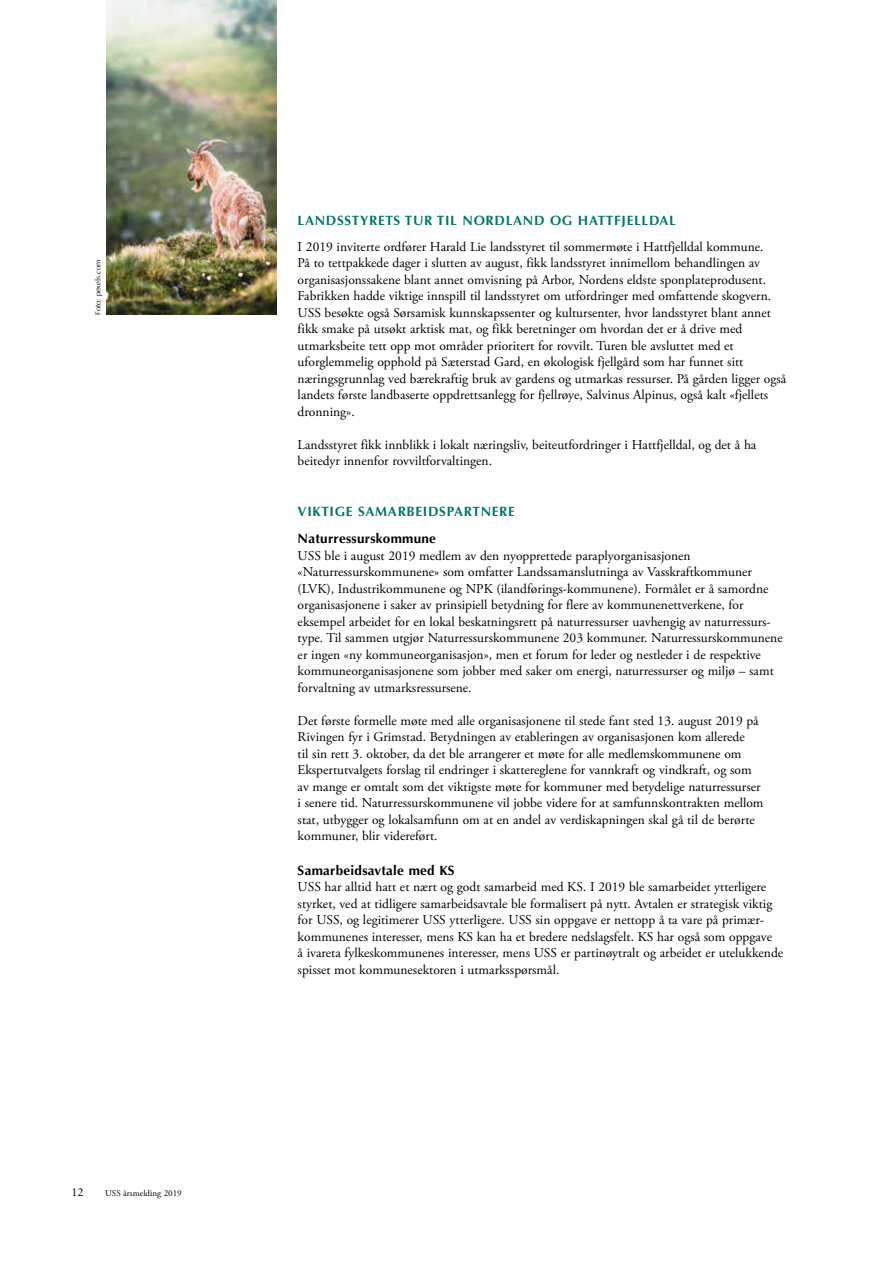
<style>
.page{position:relative;width:893px;height:1263px;background:#fff}
.page>*{position:absolute;margin:0;border:0;box-sizing:border-box;transform-origin:0 0}
.t1{font:13.5px/16.5px "Adobe Garamond Pro";color:#000}
.t2{font:700 13.5px "Optima";letter-spacing:.05em;color:#007863}
.t3{font:700 13.5px "Optima";letter-spacing:.02em;color:#000}
.t4{font:12px "Adobe Garamond Pro";color:#000}
.t5{font:9px "Adobe Garamond Pro";color:#000}
.t6{font:7.5px "Optima";color:#000}
</style>
<div class="page">
<img style="left:106px;top:0;width:170px;height:315px">
<p class="t6" style="left:94px;top:315px;width:56px;rotate:-90deg">Foto: pexels.com</p>
<p class="t4" style="left:72px;top:1185px;width:13px">12</p>
<p class="t5" style="left:105px;top:1188px;width:78px">USS årsmelding 2019</p>
<p class="t2" style="left:298px;top:213px;width:380px">LANDSSTYRETS TUR TIL NORDLAND OG HATTFJELLDAL</p>
<p class="t1" style="left:298px;top:238px;width:490px">I 2019 inviterte ordfører Harald Lie landsstyret til sommermøte i Hattfjelldal kommune.<br>På to tettpakkede dager i slutten av august, fikk landsstyret innimellom behandlingen av organisasjonssakene blant annet omvisning på Arbor, Nordens eldste sponplateprodusent.<br>Fabrikken hadde viktige innspill til landsstyret om utfordringer med omfattende skogvern.<br>USS besøkte også Sørsamisk kunnskapssenter og kultursenter, hvor landsstyret blant annet fikk smake på utsøkt arktisk mat, og fikk beretninger om hvordan det er å drive med utmarksbeite tett opp mot områder prioritert for rovvilt. Turen ble avsluttet med et uforglemmelig opphold på Sæterstad Gard, en økologisk fjellgård som har funnet sitt næringsgrunnlag ved bærekraftig bruk av gardens og utmarkas ressurser. På gården ligger også landets første landbaserte oppdrettsanlegg for fjellrøye, Salvinus Alpinus, også kalt «fjellets dronning».</p>
<p class="t1" style="left:298px;top:436px;width:460px">Landsstyret fikk innblikk i lokalt næringsliv, beiteutfordringer i Hattfjelldal, og det å ha beitedyr innenfor rovviltforvaltingen.</p>
<p class="t2" style="left:298px;top:504px;width:219px">VIKTIGE SAMARBEIDSPARTNERE</p>
<p class="t3" style="left:298px;top:531px;width:140px">Naturressurskommune</p>
<p class="t1" style="left:298px;top:547px;width:487px">USS ble i august 2019 medlem av den nyopprettede paraplyorganisasjonen «Naturressurskommunene» som omfatter Landssamanslutninga av Vasskraftkommuner (LVK), Industrikommunene og NPK (ilandførings-kommunene). Formålet er å samordne organisasjonene i saker av prinsipiell betydning for flere av kommunenettverkene, for eksempel arbeidet for en lokal beskatningsrett på naturressurser uavhengig av naturressurs&shy;type. Til sammen utgjør Naturressurskommunene 203 kommuner. Naturressurskommunene er ingen «ny kommuneorganisasjon», men et forum for leder og nestleder i de respektive kommuneorganisasjonene som jobber med saker om energi, naturressurser og miljø – samt forvaltning av utmarksressursene.</p>
<p class="t1" style="left:298px;top:712px;width:467px">Det første formelle møte med alle organisasjonene til stede fant sted 13. august 2019 på Rivingen fyr i Grimstad. Betydningen av etableringen av organisasjonen kom allerede<br>til sin rett 3. oktober, da det ble arrangerer et møte for alle medlemskommunene om Ekspertutvalgets forslag til endringer i skattereglene for vannkraft og vindkraft, og som av mange er omtalt som det viktigste møte for kommuner med betydelige naturressurser i senere tid. Naturressurskommunene vil jobbe videre for at samfunnskontrakten mellom stat, utbygger og lokalsamfunn om at en andel av verdiskapningen skal gå til de berørte kommuner, blir videreført.</p>
<p class="t3" style="left:298px;top:862px;width:159px">Samarbeidsavtale med KS</p>
<p class="t1" style="left:298px;top:879px;width:487px">USS har alltid hatt et nært og godt samarbeid med KS. I 2019 ble samarbeidet ytterligere styrket, ved at tidligere samarbeidsavtale ble formalisert på nytt. Avtalen er strategisk viktig for USS, og legitimerer USS ytterligere. USS sin oppgave er nettopp å ta vare på primær&shy;kommunenes interesser, mens KS kan ha et bredere nedslagsfelt. KS har også som oppgave<br>å ivareta fylkeskommunenes interesser, mens USS er partinøytralt og arbeidet er utelukkende spisset mot kommunesektoren i utmarksspørsmål.</p>
</div>
